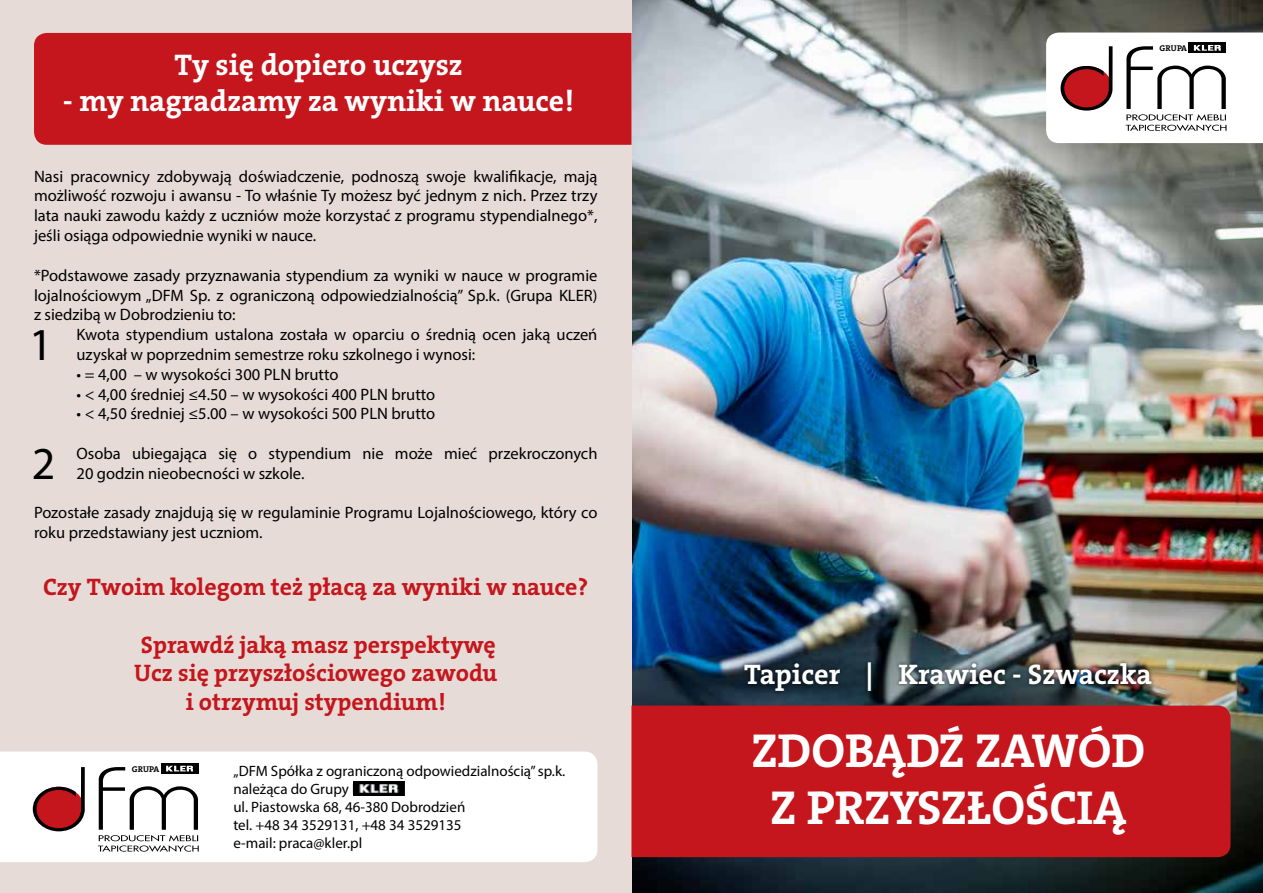
<style>
.page{position:relative;width:1263px;height:893px;background:#fff}
.page>*{position:absolute;margin:0;border:0;box-sizing:border-box;transform-origin:0 0}
.t1{font:700 48px/57.6px "The Serif W7";color:#fff;text-align:center}
.t2{font:45.9px "Myriad Pro";color:#000}
.t3{font:700 30px "The Serif W7";color:#fff}
.t4{font:700 28.5px "The Serif W7";color:#fff}
.t5{font:700 24px/28.8px "The Serif W7";color:#c4161c;text-align:center}
.t6{font:16.5px/19.8px "Myriad Pro";color:#000}
.t7{font:15px/18px "Myriad Pro";color:#000}
.t8{font:500 8.4px "The Serif";letter-spacing:.01em;color:#000}
</style>
<div class="page">
<img style="left:631px;top:0;width:632px;height:893px">
<div style="left:0;top:0;width:631px;height:893px;background:#e6dbd6"></div>
<div style="left:631px;top:706px;width:599px;height:151px;background:#c4161c"></div>
<div style="left:740px;top:658px;width:416px;height:37px;background:#000;opacity:.75"></div>
<div style="left:0;top:751px;width:597px;height:111px;background:#fff"></div>
<div style="left:34px;top:33px;width:597px;height:112px;background:#c4161c"></div>
<svg style="left:33px;top:767px;width:52px;height:64px;background:#ba7275"></svg>
<svg style="left:161px;top:763px;width:37px;height:3px"></svg>
<svg style="left:98px;top:766px;width:101px;height:86px;background:#cdcdcd"></svg>
<img style="left:353px;top:782px;width:51px;height:14px">
<svg style="left:1046px;top:33px;width:217px;height:110px"></svg>
<h3 class="t3" style="left:174px;top:46px;width:290px">Ty się dopiero uczysz</h3>
<h3 class="t3" style="left:63px;top:82px;width:512px">- my nagradzamy za wyniki w nauce!</h3>
<p class="t6" style="left:34px;top:166px;width:565px;text-align:justify">Nasi pracownicy zdobywają doświadczenie, podnoszą swoje kwalifikacje, mają możliwość rozwoju i awansu - To właśnie Ty możesz być jednym z nich. Przez trzy lata nauki zawodu każdy z uczniów może korzystać z programu stypendialnego*, jeśli osiąga odpowiednie wyniki w nauce.</p>
<p class="t6" style="left:34px;top:265px;width:565px;text-align:justify">*Podstawowe zasady przyznawania stypendium za wyniki w nauce w programie lojalnościowym „DFM Sp. z ograniczoną odpowiedzialnością” Sp.k. (Grupa KLER) z siedzibą w Dobrodzieniu to:</p>
<h2 class="t2" style="left:29px;top:316px;width:25px">1</h2>
<p class="t6" style="left:77px;top:324px;width:522px">Kwota stypendium ustalona została w oparciu o średnią ocen jaką uczeń uzyskał w poprzednim semestrze roku szkolnego i wynosi:</p>
<p class="t6" style="left:77px;top:364px;width:263px">• = 4,00 – w wysokości 300 PLN brutto</p>
<p class="t6" style="left:77px;top:384px;width:360px">• &lt; 4,00 średniej ≤4.50 – w wysokości 400 PLN brutto</p>
<p class="t6" style="left:77px;top:404px;width:360px">• &lt; 4,50 średniej ≤5.00 – w wysokości 500 PLN brutto</p>
<h2 class="t2" style="left:32px;top:435px;width:25px">2</h2>
<p class="t6" style="left:77px;top:443px;width:522px">Osoba ubiegająca się o stypendium nie może mieć przekroczonych<br>20 godzin nieobecności w szkole.</p>
<p class="t6" style="left:34px;top:503px;width:565px">Pozostałe zasady znajdują się w regulaminie Programu Lojalnościowego, który co roku przedstawiany jest uczniom.</p>
<h3 class="t5" style="left:43px;top:573px;width:547px">Czy Twoim kolegom też płacą za wyniki w nauce?</h3>
<h3 class="t5" style="left:134px;top:630px;width:365px">Sprawdź jaką masz perspektywę<br>Ucz się przyszłościowego zawodu i otrzymuj stypendium!</h3>
<p class="t8" style="left:132px;top:764px;width:29px">GRUPA</p>
<p class="t7" style="left:233px;top:762px;width:333px">„DFM Spółka z ograniczoną odpowiedzialnością” sp.k. należąca do Grupy Kler<br>ul. Piastowska 68, 46-380 Dobrodzień<br>tel. +48 34 3529131, +48 34 3529135<br>e-mail: praca@kler.pl</p>
<p class="t8" style="left:1159px;top:43px;width:29px">GRUPA</p>
<h3 class="t4" style="left:744px;top:656px;width:409px">Tapicer | Krawiec - Szwaczka</h3>
<h1 class="t1" style="left:751px;top:722px;width:396px">ZDOBĄDŹ ZAWÓD<br>Z PRZYSZŁOŚCIĄ</h1>
</div>
